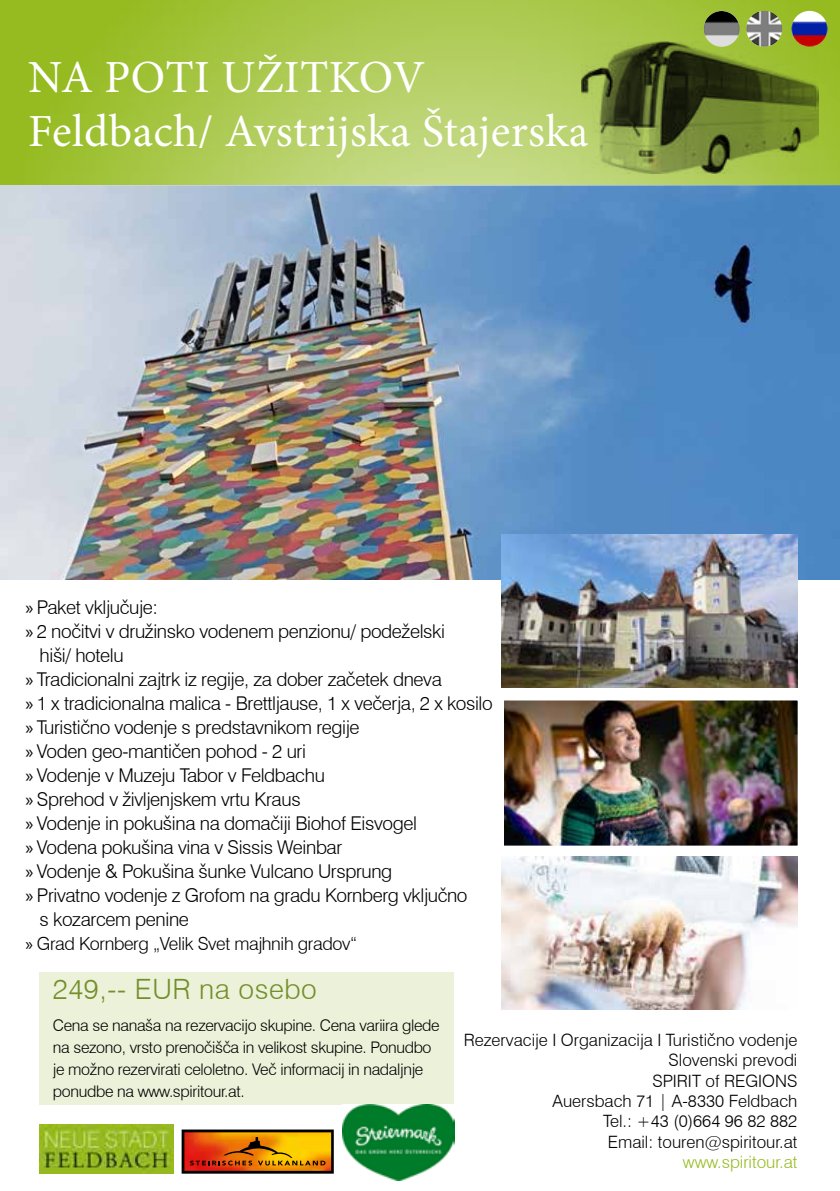
<style>
.page{position:relative;width:840px;height:1191px;background:#fff}
.page>*{position:absolute;margin:0;border:0;box-sizing:border-box;transform-origin:0 0}
.t1{font:46px/54px "Minion Pro";letter-spacing:.01em;color:#fff}
.t2{font:300 28px "Swiss 721 BT";letter-spacing:.02em;color:#748f2a}
.t3{font:300 19px "Swiss 721 BT";letter-spacing:-.02em;color:#000}
.t4{font:300 18px "Swiss 721 BT";letter-spacing:-.02em;color:#000}
.t5{font:300 17px/20.4px "Swiss 721 BT";color:#000;text-align:right}
.t6{font:300 17px "Swiss 721 BT";color:#95bb20}
.t7{font:300 16px/22px "Swiss 721 BT";letter-spacing:-.02em;color:#000}
.s1{font-family:"Myriad Pro";font-weight:400}
</style>
<div class="page">
<img style="left:0;top:0;width:839px;height:580px">
<svg style="left:181px;top:1129px;width:152px;height:44px;background:#be6909"></svg>
<img style="left:40px;top:1124px;width:134px;height:49px">
<div style="left:40px;top:972px;width:414px;height:132px;background:#ecf1da"></div>
<img style="left:501px;top:534px;width:296px;height:153px">
<img style="left:501px;top:856px;width:296px;height:153px">
<img style="left:504px;top:701px;width:292px;height:143px">
<div style="left:499px;top:696px;width:302px;height:153px;border:4px solid #fff"></div>
<img style="left:342px;top:1104px;width:112px;height:76px">
<img style="left:580px;top:41px;width:237px;height:132px">
<img style="left:703px;top:11px;width:36px;height:36px;border-radius:18px">
<img style="left:745px;top:11px;width:36px;height:36px;border-radius:18px">
<img style="left:791px;top:11px;width:36px;height:35px">
<h1 class="t1" style="left:28px;top:50px;width:561px">NA POTI UŽITKOV<br>Feldbach/ Avstrijska Štajerska</h1>
<p class="t3" style="left:26px;top:596px;width:134px"><span class="s1">»</span> Paket vključuje:</p>
<p class="t3" style="left:26px;top:620px;width:420px"><span class="s1">»</span> 2 nočitvi v družinsko vodenem penzionu/ podeželski</p>
<p class="t3" style="left:40px;top:644px;width:86px">hiši/ hotelu</p>
<p class="t3" style="left:26px;top:668px;width:417px"><span class="s1">»</span> Tradicionalni zajtrk iz regije, za dober začetek dneva</p>
<p class="t3" style="left:26px;top:692px;width:468px"><span class="s1">»</span> 1 x tradicionalna malica - Brettljause, 1 x večerja, 2 x kosilo</p>
<p class="t3" style="left:26px;top:716px;width:335px"><span class="s1">»</span> Turistično vodenje s predstavnikom regije</p>
<p class="t3" style="left:26px;top:740px;width:282px"><span class="s1">»</span> Voden geo-mantičen pohod - 2 uri</p>
<p class="t3" style="left:26px;top:764px;width:301px"><span class="s1">»</span> Vodenje v Muzeju Tabor v Feldbachu</p>
<p class="t3" style="left:26px;top:788px;width:276px"><span class="s1">»</span> Sprehod v življenjskem vrtu Kraus</p>
<p class="t3" style="left:26px;top:812px;width:392px"><span class="s1">»</span> Vodenje in pokušina na domačiji Biohof Eisvogel</p>
<p class="t3" style="left:26px;top:836px;width:318px"><span class="s1">»</span> Vodena pokušina vina v Sissis Weinbar</p>
<p class="t3" style="left:26px;top:860px;width:368px"><span class="s1">»</span> Vodenje &amp; Pokušina šunke Vulcano Ursprung</p>
<p class="t3" style="left:26px;top:884px;width:443px"><span class="s1">»</span> Privatno vodenje z Grofom na gradu Kornberg vključno</p>
<p class="t3" style="left:40px;top:908px;width:151px">s kozarcem penine</p>
<p class="t4" style="left:26px;top:933px;width:333px"><span class="s1">»</span> Grad Kornberg „Velik Svet majhnih gradov“</p>
<h2 class="t2" style="left:53px;top:972px;width:265px">249,-- EUR na osebo</h2>
<p class="t7" style="left:53px;top:1014px;width:388px">Cena se nanaša na rezervacijo skupine. Cena variira glede na sezono, vrsto prenočišča in velikost skupine. Ponudbo je možno rezervirati celoletno. Več informacij in nadaljnje ponudbe na www.spiritour.at.</p>
<p class="t5" style="left:463px;top:1029px;width:335px">Rezervacije I Organizacija I Turistično vodenje<br>Slovenski prevodi<br>SPIRIT of REGIONS<br>Auersbach 71 | A-8330 Feldbach<br>Tel.: +43 (0)664 96 82 882<br>Email: touren@spiritour.at</p>
<p class="t6" style="left:682px;top:1151px;width:116px">www.spiritour.at</p>
</div>
